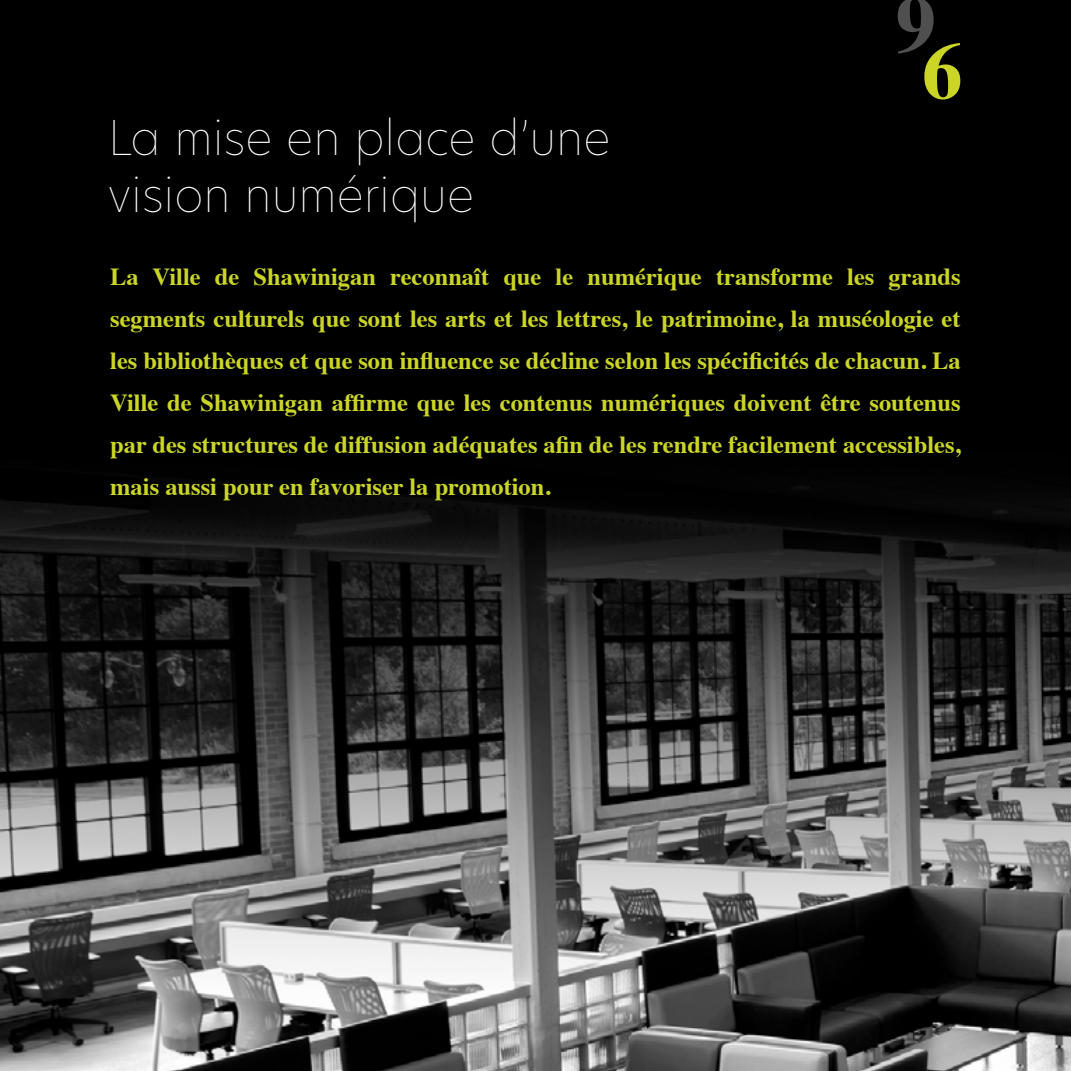
<style>
.page{position:relative;width:1071px;height:1071px;background:#fff}
.page>*{position:absolute;margin:0;border:0;box-sizing:border-box;transform-origin:0 0}
.t1{font:700 80.5px "Times";color:#cad525}
.t2{font:700 80.5px "Times";color:#4f4f4f}
.t3{font:100 47.25px/56.7px "Hero New";color:#fff}
.t4{font:700 24.5px/42px "Times";color:#cad525;text-align:justify}
</style>
<div class="page">
<img style="left:0;top:0;width:1071px;height:1071px">
<h2 class="t3" style="left:108px;top:108px;width:504px">La mise en place d’une vision numérique</h2>
<h1 class="t2" style="left:936px;top:102px;width:42px;rotate:-180deg">6</h1>
<h1 class="t1" style="left:922px;top:-6px;width:42px">6</h1>
<p class="t4" style="left:110px;top:253px;width:852px">La Ville de Shawinigan reconnaît que le numérique transforme les grands segments culturels que sont les arts et les lettres, le patrimoine, la muséologie et les bibliothèques et que son influence se décline selon les spécificités de chacun. La Ville de Shawinigan affirme que les contenus numériques doivent être soutenus par des structures de diffusion adéquates afin de les rendre facilement accessibles, mais aussi pour en favoriser la promotion.</p>
</div>
